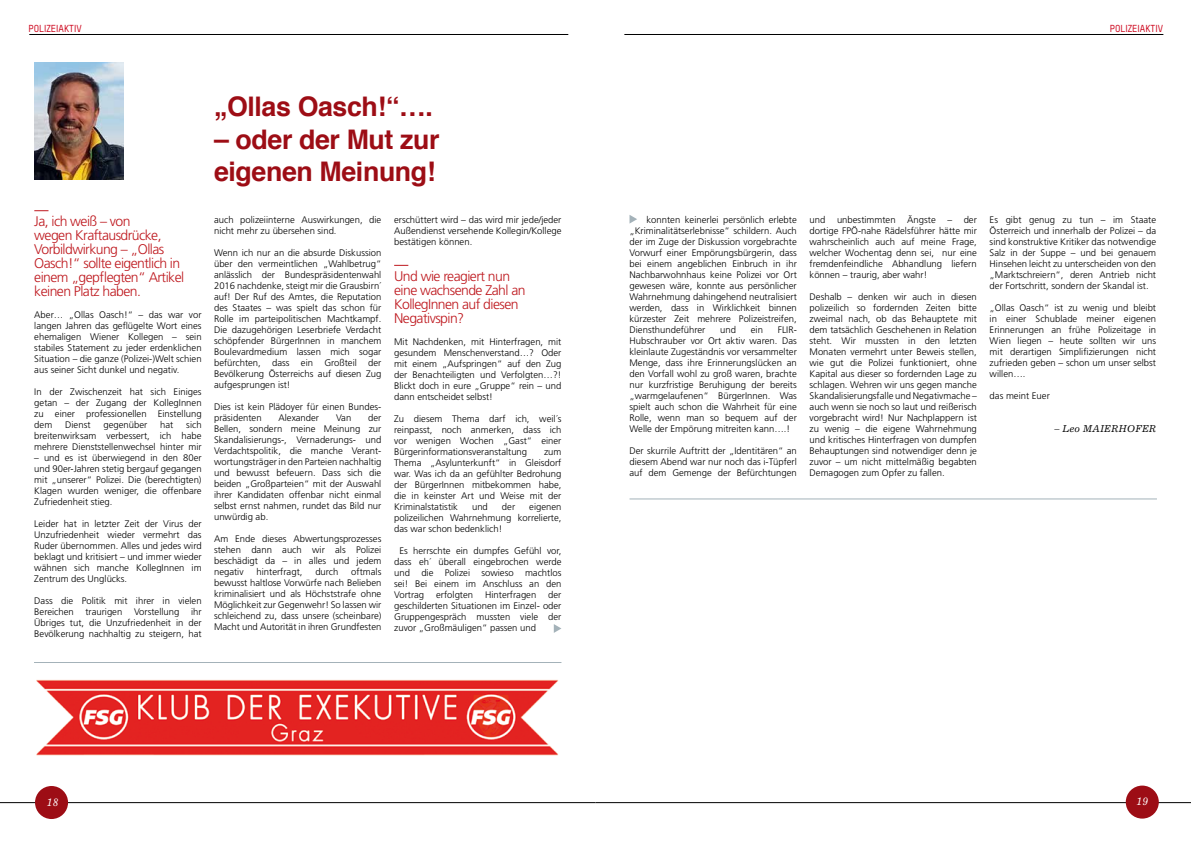
<style>
.page{position:relative;width:1191px;height:842px;background:#fff}
.page>*{position:absolute;margin:0;border:0;box-sizing:border-box;transform-origin:0 0}
.t1{font:700 27px/32.4px "Helvetica";letter-spacing:-.015em;color:#9d0d15}
.t2{font:300 14px/14px "Frutiger LT Std";letter-spacing:-.04em;color:#be181e}
.t3{font:italic 11px "Excelsior LT Std";color:#fff}
.t4{font:500 10px "TSTARPRO";color:#cd071e}
.t5{font:italic 10px "Excelsior LT Std";color:#000}
.t6{font:300 9.5px/11px "Frutiger LT Std";color:#000;text-align:justify}
</style>
<div class="page">
<hr style="left:595px;top:802px;width:596px;height:1px;background:#000">
<hr style="left:0;top:802px;width:595px;height:1px;background:#000">
<hr style="left:29px;top:34px;width:539px;height:1px;background:#000">
<hr style="left:624px;top:34px;width:539px;height:1px;background:#000">
<div style="left:35px;top:786px;width:33px;height:33px;background:#9d0d15;border-radius:50%"></div>
<div style="left:1125px;top:785px;width:33px;height:34px;background:#9d0d15;border-radius:50%"></div>
<hr style="left:34px;top:662px;width:527px;height:1px;background:#a4b2b9">
<hr style="left:629px;top:499px;width:528px;height:1px;background:#a4b2b9">
<img style="left:36px;top:679px;width:523px;height:77px">
<svg style="left:34px;top:210px;width:14px;height:1px"></svg>
<img style="left:34px;top:62px;width:89px;height:117px">
<svg style="left:394px;top:265px;width:14px;height:1px"></svg>
<svg style="left:554px;top:624px;width:7px;height:9px"></svg>
<svg style="left:629px;top:215px;width:8px;height:9px"></svg>
<p class="t4" style="left:29px;top:22px;width:55px">POLIZEIAKTIV</p>
<p class="t4" style="left:1109px;top:22px;width:55px">POLIZEIAKTIV</p>
<h2 class="t2" style="left:34px;top:214px;width:151px">Ja, ich weiß – von<br>wegen Kraftausdrücke,<br>Vorbildwirkung – „Ollas<br>Oasch!“ sollte eigentlich in einem „gepflegten“ Artikel keinen Platz haben.</h2>
<p class="t6" style="left:34px;top:309px;width:169px">Aber… „Ollas Oasch!“ – das war vor langen Jahren das geflügelte Wort eines ehemaligen Wiener Kollegen – sein stabiles Statement zu jeder erdenklichen Situation – die ganze (Polizei-)Welt schien aus seiner Sicht dunkel und negativ.</p>
<p class="t6" style="left:34px;top:386px;width:169px">In der Zwischenzeit hat sich Einiges getan – der Zugang der KollegInnen zu einer professionellen Einstellung dem</p>
<p class="t6" style="left:34px;top:419px;width:169px;text-indent:152px">sich breitenwirksam verbessert, ich habe mehrere Dienststellenwechsel hinter mir</p>
<p class="t6" style="left:34px;top:452px;width:169px">– und es ist überwiegend in den 80er und 90er-Jahren stetig bergauf gegangen mit „unserer“ Polizei. Die (berechtigten)<br>Klagen wurden weniger, die offenbare Zufriedenheit stieg.</p>
<p class="t6" style="left:34px;top:518px;width:169px">Leider hat in letzter Zeit der Virus der Unzufriedenheit wieder vermehrt das Ruder übernommen. Alles und jedes wird beklagt und kritisiert – und immer wieder wähnen sich manche KollegInnen im Zentrum des Unglücks.</p>
<p class="t6" style="left:34px;top:595px;width:169px">Dass die Politik mit ihrer in vielen Bereichen traurigen Vorstellung ihr Übriges tut, die Unzufriedenheit in der Bevölkerung nachhaltig zu steigern, hat</p>
<p class="t6" style="left:65px;top:419px;width:27px">Dienst</p>
<p class="t6" style="left:103px;top:419px;width:45px">gegenüber</p>
<p class="t6" style="left:160px;top:419px;width:15px">hat</p>
<h1 class="t1" style="left:214px;top:91px;width:220px">„Ollas Oasch!“….</h1>
<h1 class="t1" style="left:214px;top:123px;width:227px">– oder der Mut zur eigenen Meinung!</h1>
<p class="t6" style="left:214px;top:214px;width:169px">auch polizeiinterne Auswirkungen, die nicht mehr zu übersehen sind.</p>
<p class="t6" style="left:214px;top:247px;width:169px">Wenn ich nur an die absurde Diskussion über den vermeintlichen „Wahlbetrug“ anlässlich der Bundespräsidentenwahl 2016 nachdenke, steigt mir die Grausbirn´ auf! Der Ruf des Amtes, die Reputation des Staates – was spielt das schon für Rolle im parteipolitischen Machtkampf.<br>Die dazugehörigen Leserbriefe Verdacht schöpfender BürgerInnen in manchem Boulevardmedium lassen mich sogar befürchten, dass ein Großteil der Bevölkerung Österreichs auf diesen Zug aufgesprungen ist!</p>
<p class="t6" style="left:214px;top:401px;width:169px">Dies ist kein Plädoyer für einen Bundes&shy;präsidenten</p>
<p class="t6" style="left:394px;top:214px;width:169px">erschüttert wird – das wird mir jede/jeder Außendienst versehende Kollegin/Kollege bestätigen können.</p>
<h2 class="t2" style="left:394px;top:269px;width:133px">Und wie reagiert nun eine wachsende Zahl an<br>KollegInnen auf diesen<br>Negativspin?</h2>
<p class="t6" style="left:394px;top:336px;width:169px">Mit Nachdenken, mit Hinterfragen, mit gesundem Menschenverstand…? Oder mit einem „Aufspringen“ auf den Zug der Benachteiligten und Verfolgten…?!<br>Blickt doch in eure „Gruppe“ rein – und dann entscheidet selbst!</p>
<p class="t6" style="left:394px;top:413px;width:169px">Zu diesem Thema darf ich, weil´s reinpasst, noch anmerken, dass ich vor wenigen Wochen „Gast“ einer Bürgerinformationsveranstaltung</p>
<p class="t6" style="left:214px;top:412px;width:169px;text-indent:154px">der Bellen, sondern meine Meinung zur Skandalisierungs-, Vernaderungs- und Verdachtspolitik, die manche Verant&shy;wortungsträger in den Parteien nachhaltig und bewusst befeuern. Dass sich die beiden „Großparteien“ mit der Auswahl ihrer Kandidaten offenbar nicht einmal selbst ernst nahmen, rundet das Bild nur unwürdig ab.</p>
<p class="t6" style="left:214px;top:533px;width:169px">Am Ende dieses Abwertungsprozesses stehen dann auch wir als Polizei beschädigt da – in alles und jedem negativ</p>
<p class="t6" style="left:278px;top:412px;width:42px">Alexander</p>
<p class="t6" style="left:336px;top:412px;width:17px">Van</p>
<p class="t6" style="left:394px;top:446px;width:169px;text-indent:150px">zum Thema „Asylunterkunft“ in Gleisdorf war. Was ich da an gefühlter Bedrohung der BürgerInnen mitbekommen habe, die in keinster Art und Weise mit der Kriminalstatistik</p>
<p class="t6" style="left:472px;top:501px;width:17px">und</p>
<p class="t6" style="left:502px;top:501px;width:15px">der</p>
<p class="t6" style="left:394px;top:501px;width:169px;text-indent:135px">eigenen polizeilichen Wahrnehmung korrelierte, das war schon bedenklich!</p>
<p class="t6" style="left:394px;top:545px;width:169px;text-indent:5px">Es herrschte ein dumpfes Gefühl vor, dass eh´ überall eingebrochen werde und die Polizei sowieso machtlos sei! Bei einem im Anschluss an den Vortrag</p>
<p class="t6" style="left:214px;top:566px;width:169px;text-indent:137px">oftmals bewusst haltlose Vorwürfe nach Belieben kriminalisiert und als Höchststrafe ohne Möglichkeit zur Gegenwehr! So lassen wir schleichend zu, dass unsere (scheinbare)<br>Macht und Autorität in ihren Grundfesten</p>
<p class="t6" style="left:256px;top:566px;width:47px">hinterfragt,</p>
<p class="t6" style="left:315px;top:566px;width:25px">durch</p>
<p class="t6" style="left:436px;top:589px;width:38px">erfolgten</p>
<p class="t6" style="left:485px;top:589px;width:53px">Hinterfragen</p>
<p class="t6" style="left:394px;top:589px;width:169px;text-indent:154px">der geschilderten Situationen im Einzel- oder Gruppengespräch mussten viele der zuvor „Großmäuligen“ passen und</p>
<p class="t6" style="left:629px;top:214px;width:169px;text-indent:17px">konnten keinerlei persönlich erlebte „Kriminalitätserlebnisse“ schildern. Auch der im Zuge der Diskussion vorgebrachte Vorwurf einer Empörungsbürgerin, dass bei einem angeblichen Einbruch in ihr Nachbarwohnhaus keine Polizei vor Ort gewesen wäre, konnte aus persönlicher Wahrnehmung dahingehend neutralisiert werden, dass in Wirklichkeit binnen kürzester Zeit mehrere Polizeistreifen, Diensthundeführer</p>
<p class="t6" style="left:720px;top:324px;width:17px">und</p>
<p class="t6" style="left:751px;top:324px;width:14px">ein</p>
<p class="t6" style="left:629px;top:324px;width:169px;text-indent:148px">FLIR-Hubschrauber vor Ort aktiv waren. Das kleinlaute Zugeständnis vor versammelter Menge, dass ihre Erinnerungslücken an den Vorfall wohl zu groß waren, brachte nur kurzfristige Beruhigung der bereits „warmgelaufenen“ BürgerInnen. Was spielt auch schon die Wahrheit für eine Rolle, wenn man so bequem auf der Welle der Empörung mitreiten kann….!</p>
<p class="t6" style="left:629px;top:445px;width:169px">Der skurrile Auftritt der „Identitären“ an diesem Abend war nur noch das i-Tüpferl auf dem Gemenge der Befürchtungen</p>
<p class="t6" style="left:809px;top:214px;width:169px">und unbestimmten Ängste – der dortige FPÖ-nahe Rädelsführer hätte mir wahrscheinlich auch auf meine Frage, welcher Wochentag denn sei, nur eine fremdenfeindliche Abhandlung liefern können – traurig, aber wahr!</p>
<p class="t6" style="left:809px;top:291px;width:169px">Deshalb – denken wir auch in diesen polizeilich so fordernden Zeiten bitte zweimal nach, ob das Behauptete mit dem tatsächlich Geschehenen in Relation steht. Wir mussten in den letzten Monaten vermehrt unter Beweis stellen, wie gut die Polizei funktioniert, ohne Kapital aus dieser so fordernden Lage zu schlagen. Wehren wir uns gegen manche Skandalisierungsfalle und Negativmache – auch wenn sie noch so laut und reißerisch vorgebracht wird! Nur Nachplappern ist zu wenig – die eigene Wahrnehmung und kritisches Hinterfragen von dumpfen Behauptungen sind notwendiger denn je zuvor – um nicht mittelmäßig begabten Demagogen zum Opfer zu fallen.</p>
<p class="t6" style="left:989px;top:214px;width:168px">Es gibt genug zu tun – im Staate Österreich und innerhalb der Polizei – da sind konstruktive Kritiker das notwendige Salz in der Suppe – und bei genauem Hinsehen leicht zu unterscheiden von den „Marktschreiern“, deren Antrieb nicht der Fortschritt, sondern der Skandal ist.</p>
<p class="t6" style="left:989px;top:302px;width:168px">„Ollas Oasch“ ist zu wenig und bleibt in einer Schublade meiner eigenen Erinnerungen an frühe Polizeitage in Wien liegen – heute sollten wir uns mit derartigen Simplifizierungen nicht zufrieden geben – schon um unser selbst willen….</p>
<p class="t6" style="left:989px;top:390px;width:62px">das meint Euer</p>
<p class="t5" style="left:1054px;top:422px;width:103px">– Leo MAIERHOFER</p>
<p class="t3" style="left:46px;top:796px;width:14px">18</p>
<p class="t3" style="left:1136px;top:795px;width:14px">19</p>
</div>
